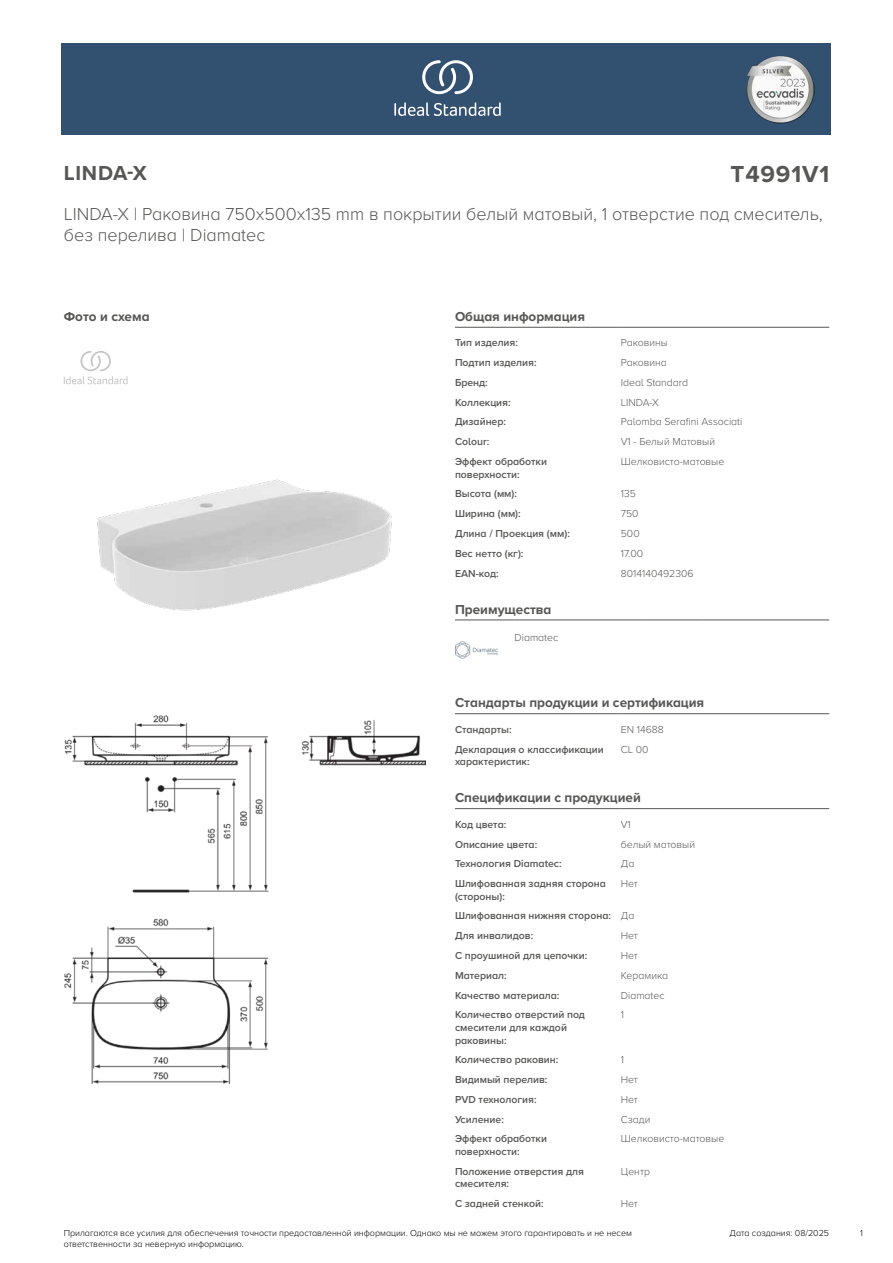
<style>
.page{position:relative;width:893px;height:1263px;background:#fff}
.page>*{position:absolute;margin:0;border:0;box-sizing:border-box;transform-origin:0 0}
.t1{font:700 24px "Proxima Nova A";letter-spacing:.035em;color:#575756}
.t2{font:700 21px "Proxima Nova A";letter-spacing:.035em;color:#575756}
.t3{font:300 18px/21.6px "Proxima Nova A";color:#575756}
.head_9pt{font:700 13.5px "Proxima Nova A";color:#575756}
.head_general{font:600 10.5px/12.6px "Proxima Nova A";color:#575756}
.value_general{font:300 10.5px "Proxima Nova A";color:#575756}
.t4{font:300 9px/10.8px "Proxima Nova A";color:#000}
</style>
<div class="page">
<div style="left:62px;top:43px;width:769px;height:91px;background:#325070"></div>
<hr style="left:455px;top:327px;width:166px;height:1px;background:#575756">
<hr style="left:621px;top:327px;width:208px;height:1px;background:#575756">
<hr style="left:455px;top:620px;width:59px;height:1px;background:#575756">
<hr style="left:514px;top:620px;width:128px;height:1px;background:#575756">
<hr style="left:642px;top:620px;width:60px;height:1px;background:#575756">
<hr style="left:702px;top:620px;width:127px;height:1px;background:#575756">
<img style="left:455px;top:641px;width:42px;height:17px">
<hr style="left:455px;top:713px;width:166px;height:1px;background:#575756">
<hr style="left:621px;top:713px;width:208px;height:1px;background:#575756">
<hr style="left:455px;top:808px;width:166px;height:1px;background:#575756">
<hr style="left:621px;top:808px;width:208px;height:1px;background:#575756">
<svg style="left:64px;top:351px;width:64px;height:33px"></svg>
<img style="left:97px;top:479px;width:295px;height:132px">
<img style="left:64px;top:715px;width:361px;height:369px">
<svg style="left:394px;top:102px;width:107px;height:14px"></svg>
<svg style="left:422px;top:60px;width:51px;height:34px"></svg>
<img style="left:746px;top:56px;width:68px;height:67px">
<h2 class="t2" style="left:64px;top:157px;width:85px">LINDA-X</h2>
<h1 class="t1" style="left:730px;top:156px;width:100px">T4991V1</h1>
<h3 class="t3" style="left:64px;top:202px;width:760px">LINDA-X | Раковина 750x500x135 mm в покрытии белый матовый, 1 отверстие под смеситель, без перелива | Diamatec</h3>
<h2 class="head_9pt" style="left:64px;top:306px;width:87px">Фото и схема</h2>
<h2 class="head_9pt" style="left:455px;top:306px;width:132px">Общая информация</h2>
<h3 class="head_general" style="left:455px;top:336px;width:65px">Тип изделия:</h3>
<p class="value_general" style="left:621px;top:335px;width:49px">Раковины</p>
<h3 class="head_general" style="left:455px;top:356px;width:83px">Подтип изделия:</h3>
<p class="value_general" style="left:621px;top:355px;width:47px">Раковина</p>
<h3 class="head_general" style="left:455px;top:376px;width:34px">Бренд:</h3>
<p class="value_general" style="left:621px;top:375px;width:69px">Ideal Standard</p>
<h3 class="head_general" style="left:455px;top:396px;width:57px">Коллекция:</h3>
<p class="value_general" style="left:621px;top:394px;width:40px">LINDA-X</p>
<h3 class="head_general" style="left:455px;top:415px;width:53px">Дизайнер:</h3>
<p class="value_general" style="left:621px;top:414px;width:123px">Palomba Serafini Associati</p>
<h3 class="head_general" style="left:455px;top:435px;width:36px">Colour:</h3>
<p class="value_general" style="left:621px;top:434px;width:96px">V1 - Белый Матовый</p>
<h3 class="head_general" style="left:455px;top:455px;width:94px">Эффект обработки поверхности:</h3>
<p class="value_general" style="left:621px;top:454px;width:105px">Шелковисто-матовые</p>
<h3 class="head_general" style="left:455px;top:487px;width:64px">Высота (мм):</h3>
<p class="value_general" style="left:621px;top:486px;width:17px">135</p>
<h3 class="head_general" style="left:455px;top:507px;width:67px">Ширина (мм):</h3>
<p class="value_general" style="left:621px;top:506px;width:19px">750</p>
<h3 class="head_general" style="left:455px;top:527px;width:116px">Длина / Проекция (мм):</h3>
<p class="value_general" style="left:621px;top:526px;width:20px">500</p>
<h3 class="head_general" style="left:455px;top:547px;width:70px">Вес нетто (кг):</h3>
<p class="value_general" style="left:621px;top:545px;width:24px">17.00</p>
<h3 class="head_general" style="left:455px;top:566px;width:45px">EAN-код:</h3>
<p class="value_general" style="left:621px;top:565px;width:74px">8014140492306</p>
<h2 class="head_9pt" style="left:455px;top:599px;width:98px">Преимущества</h2>
<p class="value_general" style="left:514px;top:630px;width:45px">Diamatec</p>
<h2 class="head_9pt" style="left:455px;top:693px;width:251px">Стандарты продукции и сертификация</h2>
<h3 class="head_general" style="left:455px;top:723px;width:58px">Стандарты:</h3>
<p class="value_general" style="left:621px;top:721px;width:45px">EN 14688</p>
<h3 class="head_general" style="left:455px;top:742px;width:150px">Декларация о классификации характеристик:</h3>
<p class="value_general" style="left:621px;top:741px;width:29px">CL 00</p>
<h2 class="head_9pt" style="left:455px;top:788px;width:187px">Спецификации с продукцией</h2>
<h3 class="head_general" style="left:455px;top:818px;width:53px">Код цвета:</h3>
<p class="value_general" style="left:621px;top:816px;width:12px">V1</p>
<h3 class="head_general" style="left:455px;top:837px;width:84px">Описание цвета:</h3>
<p class="value_general" style="left:621px;top:836px;width:76px">белый матовый</p>
<h3 class="head_general" style="left:455px;top:857px;width:108px">Технология Diamatec:</h3>
<p class="value_general" style="left:621px;top:856px;width:15px">Да</p>
<h3 class="head_general" style="left:455px;top:877px;width:153px">Шлифованная задняя сторона (стороны):</h3>
<p class="value_general" style="left:621px;top:876px;width:19px">Нет</p>
<h3 class="head_general" style="left:455px;top:909px;width:157px">Шлифованная нижняя сторона:</h3>
<p class="value_general" style="left:621px;top:908px;width:15px">Да</p>
<h3 class="head_general" style="left:455px;top:929px;width:80px">Для инвалидов:</h3>
<p class="value_general" style="left:621px;top:928px;width:19px">Нет</p>
<h3 class="head_general" style="left:455px;top:949px;width:134px">С проушиной для цепочки:</h3>
<p class="value_general" style="left:621px;top:948px;width:19px">Нет</p>
<h3 class="head_general" style="left:455px;top:969px;width:53px">Материал:</h3>
<p class="value_general" style="left:621px;top:967px;width:49px">Керамика</p>
<h3 class="head_general" style="left:455px;top:988px;width:106px">Качество материала:</h3>
<p class="value_general" style="left:621px;top:987px;width:45px">Diamatec</p>
<h3 class="head_general" style="left:455px;top:1008px;width:131px">Количество отверстий под смесители для каждой раковины:</h3>
<p class="value_general" style="left:621px;top:1007px;width:5px">1</p>
<h3 class="head_general" style="left:455px;top:1053px;width:105px">Количество раковин:</h3>
<p class="value_general" style="left:621px;top:1052px;width:5px">1</p>
<h3 class="head_general" style="left:455px;top:1073px;width:94px">Видимый перелив:</h3>
<p class="value_general" style="left:621px;top:1072px;width:19px">Нет</p>
<h3 class="head_general" style="left:455px;top:1093px;width:83px">PVD технология:</h3>
<p class="value_general" style="left:621px;top:1091px;width:19px">Нет</p>
<h3 class="head_general" style="left:455px;top:1112px;width:50px">Усиление:</h3>
<p class="value_general" style="left:621px;top:1111px;width:31px">Сзади</p>
<h3 class="head_general" style="left:455px;top:1132px;width:94px">Эффект обработки поверхности:</h3>
<p class="value_general" style="left:621px;top:1131px;width:105px">Шелковисто-матовые</p>
<h3 class="head_general" style="left:455px;top:1165px;width:131px">Положение отверстия для смесителя:</h3>
<p class="value_general" style="left:621px;top:1163px;width:31px">Центр</p>
<h3 class="head_general" style="left:455px;top:1197px;width:90px">С задней стенкой:</h3>
<p class="value_general" style="left:621px;top:1196px;width:19px">Нет</p>
<p class="t4" style="left:64px;top:1227px;width:570px">Прилагаются все усилия для обеспечения точности предоставленной информации. Однако мы не можем этого гарантировать и не несем ответственности за неверную информацию.</p>
<p class="t4" style="left:730px;top:1227px;width:101px">Дата создания: 08/2025</p>
<p class="t4" style="left:860px;top:1227px;width:4px">1</p>
</div>
